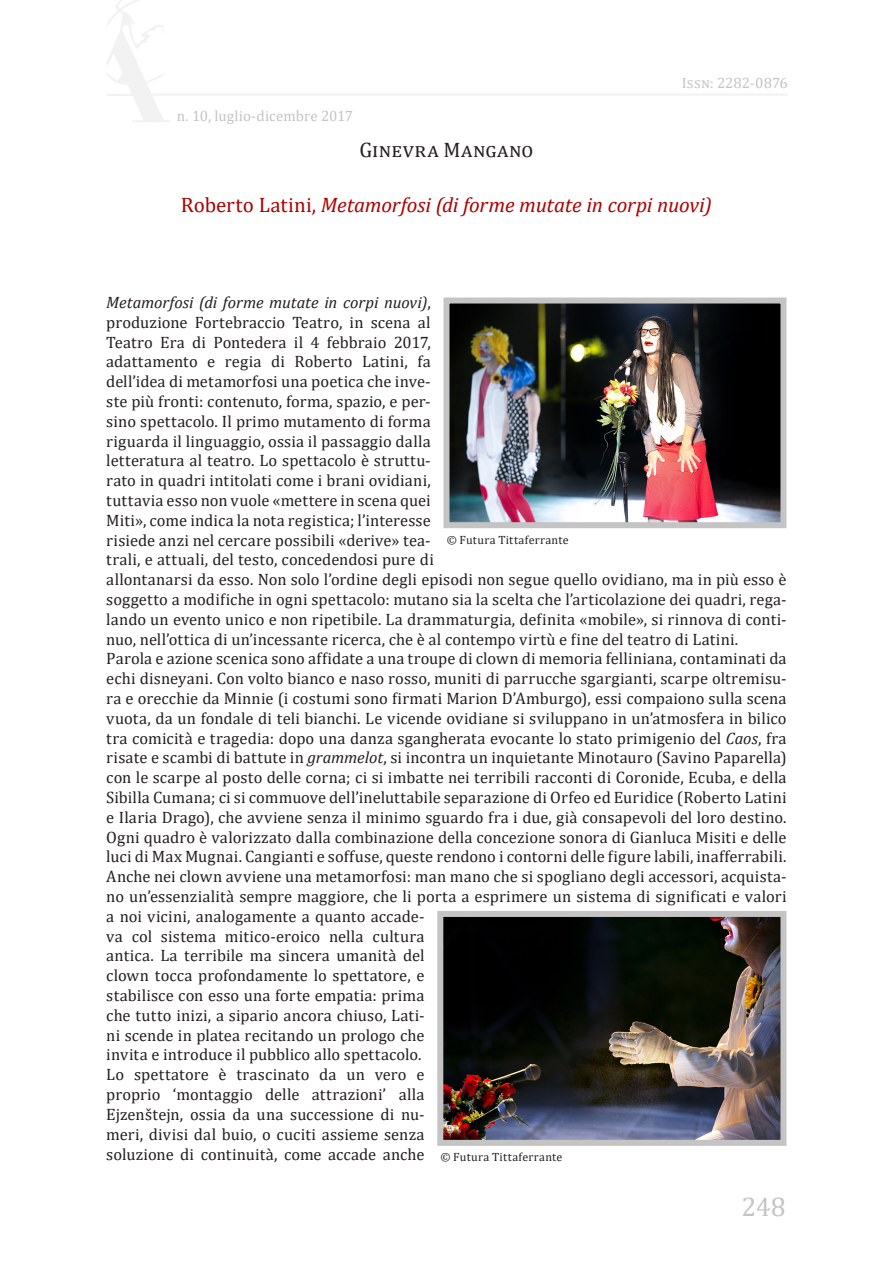
<style>
.page{position:relative;width:893px;height:1263px;background:#fff}
.page>*{position:absolute;margin:0;border:0;box-sizing:border-box;transform-origin:0 0}
.Numero_pagina{font:27px "Cambria";color:#c4c4c4}
.Titolo_capitolo_rece{font:italic 21px "Cambria";letter-spacing:-.01em;color:#ad0101}
.Autore_Saggio{font:21px "Cambria";letter-spacing:.075em;color:#231f20}
.a_cura_di{font:16.5px/19.8px "Cambria";letter-spacing:.005em;color:#231f20}
.Numero_pagina-2{font:15px "Cambria";color:#c4c4c4}
.Didascalia{font:12px "Cambria";letter-spacing:.025em;color:#231f20}
.s1{font-style:normal}
.s2{font-style:italic}
</style>
<div class="page">
<svg style="left:107px;top:0;width:64px;height:122px"></svg>
<hr style="left:131px;top:93px;width:657px;height:3px;background:#f2f3f3">
<img style="left:450px;top:304px;width:329px;height:217px">
<div style="left:443px;top:297px;width:343px;height:231px;border:6px solid #c4c4c4"></div>
<img style="left:444px;top:918px;width:335px;height:221px">
<div style="left:437px;top:911px;width:349px;height:235px;border:6px solid #c4c4c4"></div>
<p class="Numero_pagina-2" style="left:177px;top:107px;width:178px">n. 10, luglio-dicembre 2017</p>
<p class="Autore_Saggio" style="left:360px;top:137px;width:175px">Ginevra Mangano</p>
<p class="Numero_pagina-2" style="left:682px;top:74px;width:108px">Issn: 2282-0876</p>
<p class="Titolo_capitolo_rece" style="left:181px;top:190px;width:533px"><span class="s1">Roberto Latini,</span> Metamorfosi (di forme mutate in corpi nuovi)</p>
<p class="a_cura_di" style="left:106px;top:292px;width:682px"><span class="s2">Metamorfosi (di forme mutate in corpi nuovi)</span>,<br>produzione Fortebraccio Teatro, in scena al<br>Teatro Era di Pontedera il 4 febbraio 2017,<br>adattamento e regia di Roberto Latini, fa<br>dell’idea di metamorfosi una poetica che inve-<br>ste più fronti: contenuto, forma, spazio, e per-<br>sino spettacolo. Il primo mutamento di forma<br>riguarda il linguaggio, ossia il passaggio dalla<br>letteratura al teatro. Lo spettacolo è struttu-<br>rato in quadri intitolati come i brani ovidiani,<br>tuttavia esso non vuole «mettere in scena quei<br>Miti», come indica la nota registica; l’interesse<br>risiede anzi nel cercare possibili «derive» tea-<br>trali, e attuali, del testo, concedendosi pure di<br>allontanarsi da esso. Non solo l’ordine degli episodi non segue quello ovidiano, ma in più esso è soggetto a modifiche in ogni spettacolo: mutano sia la scelta che l’articolazione dei quadri, rega&shy;lando un evento unico e non ripetibile. La drammaturgia, definita «mobile», si rinnova di conti&shy;nuo, nell’ottica di un’incessante ricerca, che è al contempo virtù e fine del teatro di Latini.</p>
<p class="a_cura_di" style="left:106px;top:649px;width:682px;text-align:justify">Parola e azione scenica sono affidate a una troupe di clown di memoria felliniana, contaminati da echi disneyani. Con volto bianco e naso rosso, muniti di parrucche sgargianti, scarpe oltremisu&shy;ra e orecchie da Minnie (i costumi sono firmati Marion D’Amburgo), essi compaiono sulla scena vuota, da un fondale di teli bianchi. Le vicende ovidiane si sviluppano in un’atmosfera in bilico tra comicità e tragedia: dopo una danza sgangherata evocante lo stato primigenio del <span class="s2">Caos</span>, fra risate e scambi di battute in <span class="s2">grammelot</span>, si incontra un inquietante Minotauro (Savino Paparella) con le scarpe al posto delle corna; ci si imbatte nei terribili racconti di Coronide, Ecuba, e della Sibilla Cumana; ci si commuove dell’ineluttabile separazione di Orfeo ed Euridice (Roberto Latini e Ilaria Drago), che avviene senza il minimo sguardo fra i due, già consapevoli del loro destino.<br>Ogni quadro è valorizzato dalla combinazione della concezione sonora di Gianluca Misiti e delle luci di Max Mugnai. Cangianti e soffuse, queste rendono i contorni delle figure labili, inafferrabili.</p>
<p class="a_cura_di" style="left:106px;top:867px;width:682px">Anche nei clown avviene una metamorfosi: man mano che si spogliano degli accessori, acquista&shy;no un’essenzialità sempre maggiore, che li porta a esprimere un sistema di significati e valori a noi vicini, analogamente a quanto accade-<br>va col sistema mitico-eroico nella cultura<br>antica. La terribile ma sincera umanità del<br>clown tocca profondamente lo spettatore, e<br>stabilisce con esso una forte empatia: prima<br>che tutto inizi, a sipario ancora chiuso, Lati-<br>ni scende in platea recitando un prologo che<br>invita e introduce il pubblico allo spettacolo.</p>
<p class="a_cura_di" style="left:106px;top:1065px;width:320px;text-align:justify">Lo spettatore è trascinato da un vero e proprio ‘montaggio delle attrazioni’ alla Ejzenštejn, ossia da una successione di nu&shy;meri, divisi dal buio, o cuciti assieme senza soluzione di continuità, come accade anche</p>
<p class="Numero_pagina" style="left:741px;top:1191px;width:46px">248</p>
<p class="Didascalia" style="left:447px;top:533px;width:123px">© Futura Tittaferrante</p>
<p class="Didascalia" style="left:440px;top:1150px;width:123px">© Futura Tittaferrante</p>
</div>
